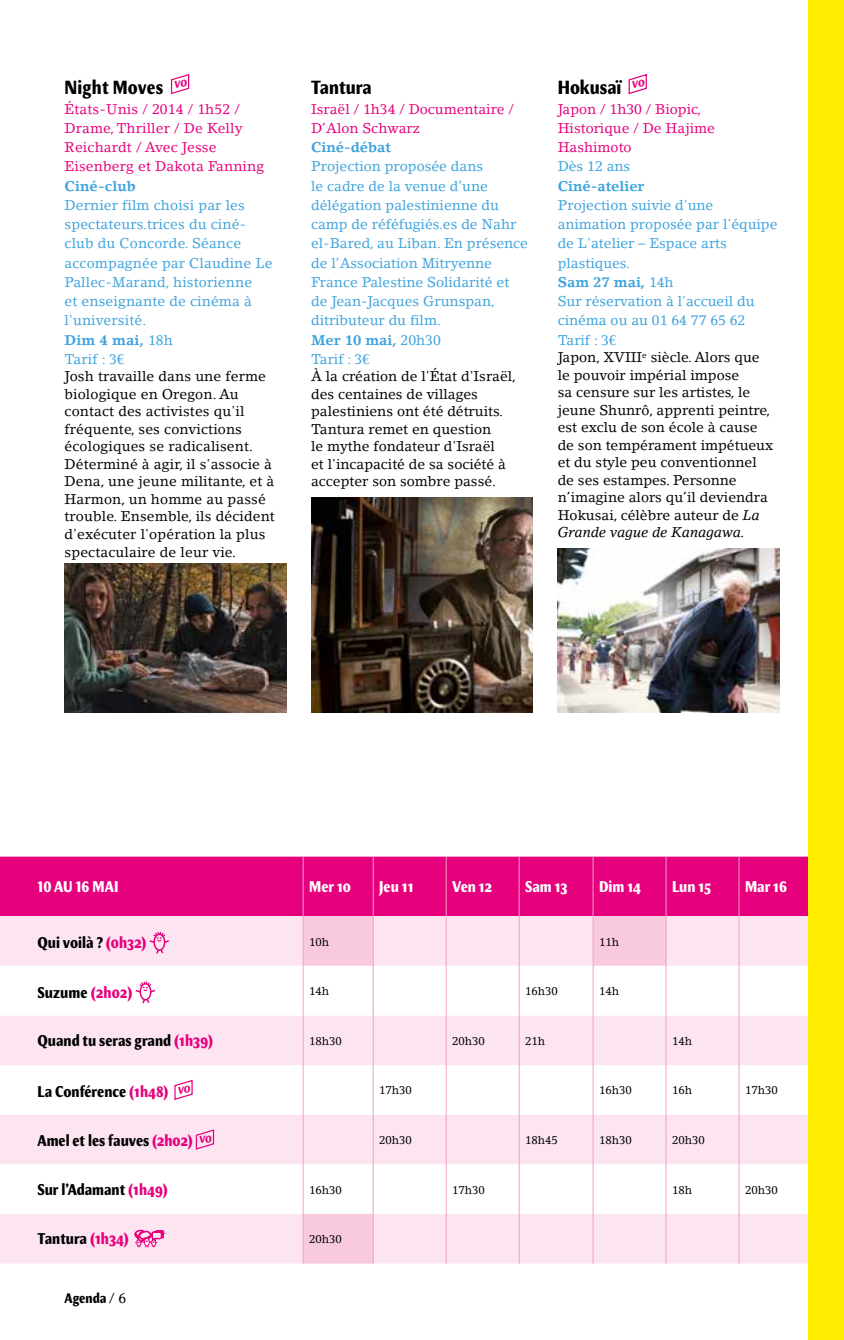
<style>
.page{position:relative;width:844px;height:1340px;background:#fff}
.page>*{position:absolute;margin:0;border:0;box-sizing:border-box;transform-origin:0 0}
.t1{font:700 condensed 19.25px "Meadow Pro";color:#000}
.t2{font:700 condensed 15.75px "Meadow Pro";color:#000}
.t3{font:700 condensed 15.75px "Meadow Pro";color:#fff}
.t4{font:14px/17.5px "Lino Letter";color:#000}
.t5{font:14px/19.2px "Lino Letter";color:#3ea3dc}
.t6{font:14px/19.2px "Lino Letter";color:#e6007d}
.t7{font:700 14px "Lino Letter";color:#3ea3dc}
.t8{font:700 condensed 14px "Meadow Pro";color:#000}
.t9{font:11.38px "Lino Letter";color:#000}
.s1{font-weight:700}
.s2{font-style:italic}
.s3{color:#e6007d}
.s4{font-family:"Lino Letter";font-weight:400;font-stretch:normal}
</style>
<div class="page">
<img style="left:311px;top:497px;width:221px;height:215px">
<img style="left:557px;top:548px;width:222px;height:164px">
<div style="left:0;top:856px;width:807px;height:60px;background:#e6007d"></div>
<div style="left:0;top:916px;width:807px;height:347px;background:#fce5f1"></div>
<svg style="left:303px;top:916px;width:362px;height:347px;fill:#fce5f1"></svg>
<svg style="left:0;top:965px;width:807px;height:248px"></svg>
<hr style="left:302px;top:856px;width:1px;height:60px;background:#f39fc5">
<hr style="left:372px;top:856px;width:1px;height:60px;background:#f39fc5">
<hr style="left:445px;top:856px;width:1px;height:60px;background:#f39fc5">
<hr style="left:518px;top:856px;width:1px;height:60px;background:#f39fc5">
<hr style="left:592px;top:856px;width:1px;height:60px;background:#f39fc5">
<hr style="left:665px;top:856px;width:1px;height:60px;background:#f39fc5">
<hr style="left:738px;top:856px;width:1px;height:60px;background:#f39fc5">
<hr style="left:302px;top:916px;width:1px;height:49px;background:#f39fc5">
<hr style="left:665px;top:916px;width:1px;height:49px;background:#f39fc5">
<hr style="left:738px;top:916px;width:1px;height:49px;background:#f39fc5">
<hr style="left:302px;top:965px;width:1px;height:50px;background:#f39fc5">
<hr style="left:372px;top:965px;width:1px;height:50px;background:#f39fc5">
<hr style="left:445px;top:965px;width:1px;height:50px;background:#f39fc5">
<hr style="left:518px;top:965px;width:1px;height:50px;background:#f39fc5">
<hr style="left:592px;top:965px;width:1px;height:50px;background:#f39fc5">
<hr style="left:665px;top:965px;width:1px;height:50px;background:#f39fc5">
<hr style="left:738px;top:965px;width:1px;height:50px;background:#f39fc5">
<hr style="left:302px;top:1015px;width:1px;height:50px;background:#f39fc5">
<hr style="left:372px;top:1015px;width:1px;height:50px;background:#f39fc5">
<hr style="left:445px;top:1015px;width:1px;height:50px;background:#f39fc5">
<hr style="left:518px;top:1015px;width:1px;height:50px;background:#f39fc5">
<hr style="left:738px;top:1015px;width:1px;height:50px;background:#f39fc5">
<hr style="left:302px;top:1065px;width:1px;height:49px;background:#f39fc5">
<hr style="left:372px;top:1065px;width:1px;height:49px;background:#f39fc5">
<hr style="left:445px;top:1065px;width:1px;height:49px;background:#f39fc5">
<hr style="left:518px;top:1065px;width:1px;height:49px;background:#f39fc5">
<hr style="left:592px;top:1065px;width:1px;height:49px;background:#f39fc5">
<hr style="left:665px;top:1065px;width:1px;height:49px;background:#f39fc5">
<hr style="left:738px;top:1065px;width:1px;height:49px;background:#f39fc5">
<hr style="left:302px;top:1114px;width:1px;height:50px;background:#f39fc5">
<hr style="left:738px;top:1114px;width:1px;height:50px;background:#f39fc5">
<hr style="left:302px;top:1164px;width:1px;height:49px;background:#f39fc5">
<hr style="left:738px;top:1164px;width:1px;height:49px;background:#f39fc5">
<hr style="left:302px;top:1213px;width:1px;height:50px;background:#f39fc5">
<hr style="left:738px;top:1213px;width:1px;height:50px;background:#f39fc5">
<hr style="left:372px;top:1114px;width:1px;height:50px;background:#f39fc5">
<hr style="left:372px;top:1164px;width:1px;height:49px;background:#f39fc5">
<hr style="left:372px;top:1213px;width:1px;height:50px;background:#f39fc5">
<hr style="left:445px;top:1164px;width:1px;height:49px;background:#f39fc5">
<hr style="left:445px;top:1114px;width:1px;height:50px;background:#f39fc5">
<hr style="left:518px;top:1164px;width:1px;height:49px;background:#f39fc5">
<hr style="left:445px;top:1213px;width:1px;height:50px;background:#f39fc5">
<hr style="left:372px;top:916px;width:1px;height:49px;background:#f39fc5">
<hr style="left:445px;top:916px;width:1px;height:49px;background:#f39fc5">
<hr style="left:518px;top:1114px;width:1px;height:50px;background:#f39fc5">
<hr style="left:592px;top:1114px;width:1px;height:50px;background:#f39fc5">
<hr style="left:592px;top:1164px;width:1px;height:49px;background:#f39fc5">
<hr style="left:518px;top:1213px;width:1px;height:50px;background:#f39fc5">
<hr style="left:592px;top:1213px;width:1px;height:50px;background:#f39fc5">
<hr style="left:665px;top:1114px;width:1px;height:50px;background:#f39fc5">
<hr style="left:665px;top:1164px;width:1px;height:49px;background:#f39fc5">
<hr style="left:665px;top:1213px;width:1px;height:50px;background:#f39fc5">
<hr style="left:518px;top:916px;width:1px;height:49px;background:#f39fc5">
<hr style="left:592px;top:916px;width:1px;height:49px;background:#f39fc5">
<hr style="left:592px;top:1015px;width:1px;height:50px;background:#f39fc5">
<hr style="left:665px;top:1015px;width:1px;height:50px;background:#f39fc5">
<svg style="left:148px;top:930px;width:23px;height:25px"></svg>
<svg style="left:134px;top:980px;width:23px;height:25px"></svg>
<svg style="left:135px;top:1230px;width:29px;height:18px"></svg>
<img style="left:64px;top:563px;width:222px;height:149px">
<div style="left:807px;top:0;width:36px;height:1339px;background:#ffed00"></div>
<svg style="left:171px;top:74px;width:19px;height:21px"></svg>
<svg style="left:628px;top:74px;width:19px;height:21px"></svg>
<svg style="left:173px;top:1078px;width:20px;height:22px"></svg>
<svg style="left:195px;top:1128px;width:20px;height:22px"></svg>
<h1 class="t1" style="left:64px;top:76px;width:100px">Night Moves</h1>
<p class="t6" style="left:64px;top:99px;width:201px">États-Unis / 2014 / 1h52 /<br>Drame, Thriller / De Kelly<br>Reichardt / Avec Jesse<br>Eisenberg et Dakota Fanning</p>
<p class="t7" style="left:64px;top:177px;width:73px">Ciné-club</p>
<p class="t5" style="left:64px;top:195px;width:210px">Dernier film choisi par les spectateurs.trices du ciné&shy;club du Concorde. Séance accompagnée par Claudine Le<br>Pallec-Marand, historienne<br>et enseignante de cinéma à l'université.<br><span class="s1">Dim 4 mai,</span> 18h<br>Tarif : 3€</p>
<p class="t4" style="left:64px;top:368px;width:212px">Josh travaille dans une ferme biologique en Oregon. Au contact des activistes qu'il fréquente, ses convictions écologiques se radicalisent.<br>Déterminé à agir, il s'associe à<br>Dena, une jeune militante, et à<br>Harmon, un homme au passé trouble. Ensemble, ils décident d'exécuter l'opération la plus spectaculaire de leur vie.</p>
<h1 class="t1" style="left:311px;top:76px;width:62px">Tantura</h1>
<p class="t6" style="left:311px;top:99px;width:204px">Israël / 1h34 / Documentaire /<br>D’Alon Schwarz</p>
<p class="t7" style="left:311px;top:139px;width:81px">Ciné-débat</p>
<p class="t5" style="left:311px;top:157px;width:218px">Projection proposée dans<br>le cadre de la venue d’une délégation palestinienne du camp de réféfugiés.es de Nahr el-Bared, au Liban. En présence de l’Association Mitryenne<br>France Palestine Solidarité et de Jean-Jacques Grunspan, ditributeur du film.<br><span class="s1">Mer 10 mai,</span> 20h30<br>Tarif : 3€</p>
<p class="t4" style="left:311px;top:368px;width:206px">À la création de l'État d'Israël, des centaines de villages palestiniens ont été détruits.<br>Tantura remet en question<br>le mythe fondateur d'Israël<br>et l'incapacité de sa société à accepter son sombre passé.</p>
<h1 class="t1" style="left:557px;top:76px;width:65px">Hokusaï</h1>
<p class="t6" style="left:557px;top:99px;width:159px">Japon / 1h30 / Biopic,<br>Historique / De Hajime<br>Hashimoto</p>
<p class="t5" style="left:557px;top:157px;width:74px">Dès 12 ans</p>
<p class="t7" style="left:557px;top:177px;width:88px">Ciné-atelier</p>
<p class="t5" style="left:557px;top:195px;width:221px">Projection suivie d'une animation proposée par l'équipe de L'atelier – Espace arts plastiques.<br><span class="s1">Sam 27 mai,</span> 14h<br>Sur réservation à l'accueil du cinéma ou au 01 64 77 65 62<br>Tarif : 3€</p>
<p class="t4" style="left:557px;top:348px;width:217px">Japon, XVIII<sup>e</sup> siècle. Alors que le pouvoir impérial impose<br>sa censure sur les artistes, le jeune Shunrô, apprenti peintre, est exclu de son école à cause de son tempérament impétueux et du style peu conventionnel de ses estampes. Personne n’imagine alors qu’il deviendra<br>Hokusai, célèbre auteur de <span class="s2">La<br>Grande vague de Kanagawa.</span></p>
<p class="t3" style="left:37px;top:877px;width:83px">10 AU 16 MAI</p>
<p class="t3" style="left:309px;top:877px;width:43px">Mer 10</p>
<p class="t3" style="left:379px;top:877px;width:36px">Jeu 11</p>
<p class="t3" style="left:452px;top:877px;width:41px">Ven 12</p>
<p class="t3" style="left:525px;top:877px;width:44px">Sam 13</p>
<p class="t3" style="left:599px;top:877px;width:44px">Dim 14</p>
<p class="t3" style="left:671px;top:877px;width:41px">Lun 15</p>
<p class="t3" style="left:744px;top:877px;width:43px">Mar 16</p>
<p class="t2" style="left:37px;top:933px;width:111px">Qui voilà ? <span class="s3">(0h32)</span></p>
<p class="t9" style="left:309px;top:934px;width:22px">10h</p>
<p class="t9" style="left:599px;top:934px;width:22px">11h</p>
<p class="t2" style="left:37px;top:983px;width:96px">Suzume <span class="s3">(2h02)</span></p>
<p class="t9" style="left:309px;top:984px;width:22px">14h</p>
<p class="t9" style="left:525px;top:984px;width:34px">16h30</p>
<p class="t9" style="left:599px;top:984px;width:22px">14h</p>
<p class="t2" style="left:37px;top:1031px;width:177px">Quand tu seras grand <span class="s3">(1h39)</span></p>
<p class="t9" style="left:309px;top:1033px;width:34px">18h30</p>
<p class="t9" style="left:452px;top:1033px;width:34px">20h30</p>
<p class="t9" style="left:525px;top:1033px;width:22px">21h</p>
<p class="t9" style="left:671px;top:1033px;width:22px">14h</p>
<p class="t2" style="left:37px;top:1081px;width:132px">La Conférence <span class="s3">(1h48)</span></p>
<p class="t9" style="left:379px;top:1083px;width:34px">17h30</p>
<p class="t9" style="left:599px;top:1083px;width:34px">16h30</p>
<p class="t9" style="left:671px;top:1083px;width:22px">16h</p>
<p class="t9" style="left:744px;top:1083px;width:34px">17h30</p>
<p class="t2" style="left:37px;top:1131px;width:157px">Amel et les fauves <span class="s3">(2h02)</span></p>
<p class="t9" style="left:379px;top:1133px;width:34px">20h30</p>
<p class="t9" style="left:525px;top:1133px;width:34px">18h45</p>
<p class="t9" style="left:599px;top:1133px;width:34px">18h30</p>
<p class="t9" style="left:671px;top:1133px;width:34px">20h30</p>
<p class="t2" style="left:37px;top:1180px;width:132px">Sur l’Adamant <span class="s3">(1h49)</span></p>
<p class="t9" style="left:309px;top:1182px;width:34px">16h30</p>
<p class="t9" style="left:452px;top:1182px;width:34px">17h30</p>
<p class="t9" style="left:671px;top:1182px;width:22px">18h</p>
<p class="t9" style="left:744px;top:1182px;width:34px">20h30</p>
<p class="t2" style="left:37px;top:1229px;width:93px">Tantura <span class="s3">(1h34)</span></p>
<p class="t9" style="left:309px;top:1232px;width:34px">20h30</p>
<p class="t8" style="left:64px;top:1290px;width:63px">Agenda <span class="s4">/ 6</span></p>
</div>
